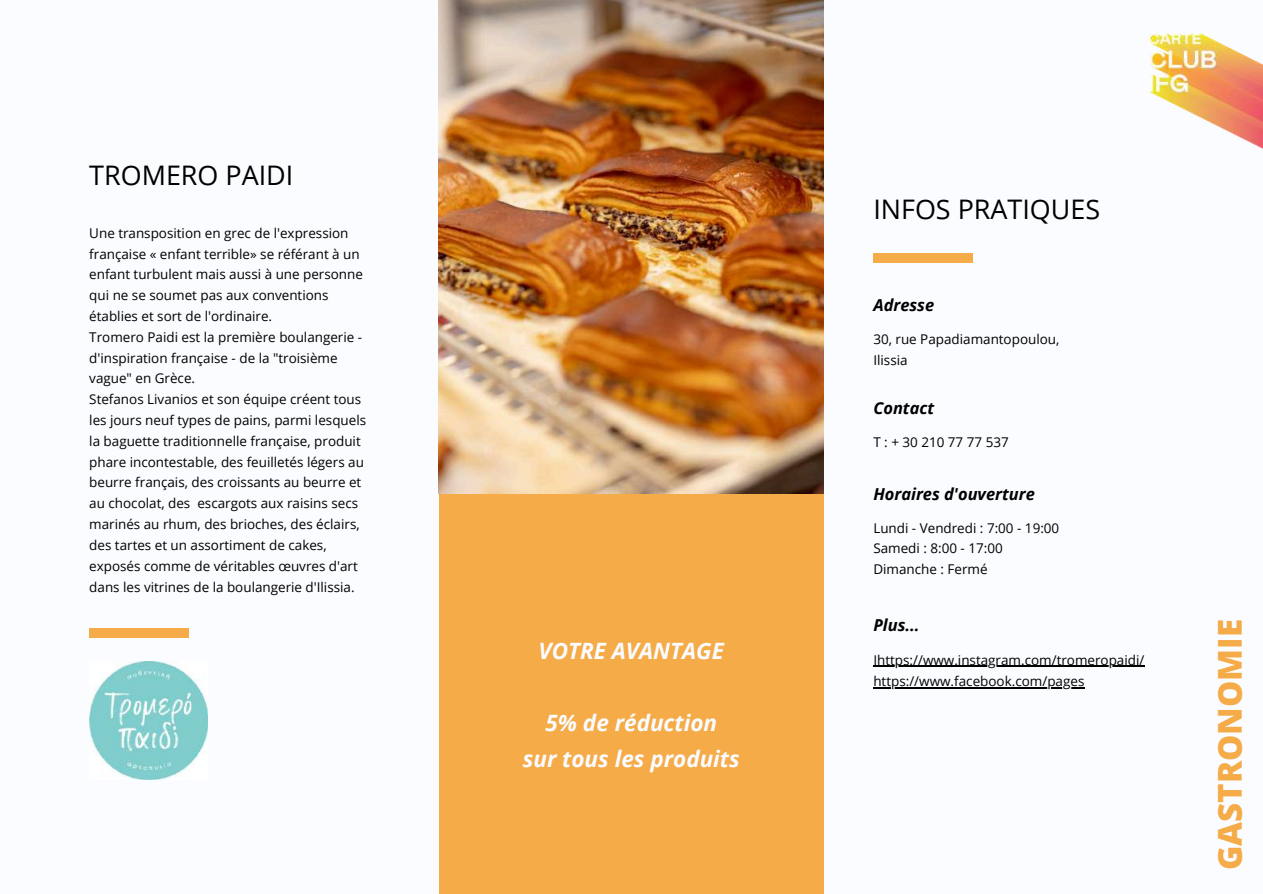
<style>
.page{position:relative;width:1263px;height:894px;background:#fff}
.page>*{position:absolute;margin:0;border:0;box-sizing:border-box;transform-origin:0 0}
.t1{font:800 33px "Open Sans";color:#f5ab48}
.t2{font:26.85px "Open Sans";color:#000}
.t3{font:italic 700 22.5px/36px "Open Sans";color:#fbfcff;text-align:center}
.t4{font:italic 700 16.5px "Open Sans";color:#000}
.t5{font:13.5px/20.9px "Open Sans";color:#000}
</style>
<div class="page">
<div style="left:0;top:0;width:1263px;height:893px;background:#fbfcff"></div>
<div style="left:439px;top:493px;width:385px;height:400px;background:#f5ab48"></div>
<img style="left:1148px;top:33px;width:115px;height:115px">
<div style="left:873px;top:253px;width:100px;height:10px;background:#f5ab48"></div>
<div style="left:89px;top:627px;width:100px;height:10px;background:#f5ab48"></div>
<img style="left:89px;top:661px;width:118px;height:118px">
<hr style="left:877px;top:665px;width:267px;height:1px;background:#000">
<hr style="left:873px;top:686px;width:81px;height:2px;background:#000">
<hr style="left:954px;top:686px;width:58px;height:2px;background:#000">
<hr style="left:1012px;top:686px;width:72px;height:2px;background:#000">
<img style="left:439px;top:0;width:385px;height:493px">
<h2 class="t2" style="left:89px;top:156px;width:206px">TROMERO PAIDI</h2>
<p class="t5" style="left:89px;top:222px;width:278px">Une transposition en grec de l'expression française « enfant terrible» se référant à un enfant turbulent mais aussi à une personne qui ne se soumet pas aux conventions établies et sort de l'ordinaire.<br>Tromero Paidi est la première boulangerie - d'inspiration française - de la "troisième vague" en Grèce.<br>Stefanos Livanios et son équipe créent tous les jours neuf types de pains, parmi lesquels la baguette traditionnelle française, produit phare incontestable, des feuilletés légers au beurre français, des croissants au beurre et au chocolat, des escargots aux raisins secs marinés au rhum, des brioches, des éclairs, des tartes et un assortiment de cakes, exposés comme de véritables œuvres d'art dans les vitrines de la boulangerie d'Ilissia.</p>
<h3 class="t3" style="left:539px;top:632px;width:187px">VOTRE AVANTAGE</h3>
<h3 class="t3" style="left:523px;top:704px;width:219px">5% de réduction<br>sur tous les produits</h3>
<h2 class="t2" style="left:873px;top:191px;width:228px">INFOS PRATIQUES</h2>
<p class="t4" style="left:873px;top:294px;width:62px">Adresse</p>
<p class="t5" style="left:873px;top:328px;width:188px">30, rue Papadiamantopoulou,<br>Ilissia</p>
<p class="t4" style="left:873px;top:396px;width:62px">Contact</p>
<p class="t5" style="left:873px;top:431px;width:137px">T : + 30 210 77 77 537</p>
<p class="t4" style="left:873px;top:482px;width:163px">Horaires d'ouverture</p>
<p class="t5" style="left:873px;top:516px;width:187px">Lundi - Vendredi : 7:00 - 19:00<br>Samedi : 8:00 - 17:00<br>Dimanche : Fermé</p>
<p class="t4" style="left:873px;top:613px;width:48px">Plus...</p>
<p class="t5" style="left:873px;top:648px;width:273px;line-height:21.3px">Ihttps://www.instagram.com/tromeropaidi/ https://www.facebook.com/pages</p>
<h1 class="t1" style="left:1206px;top:870px;width:252px;rotate:-90deg">GASTRONOMIE</h1>
</div>
